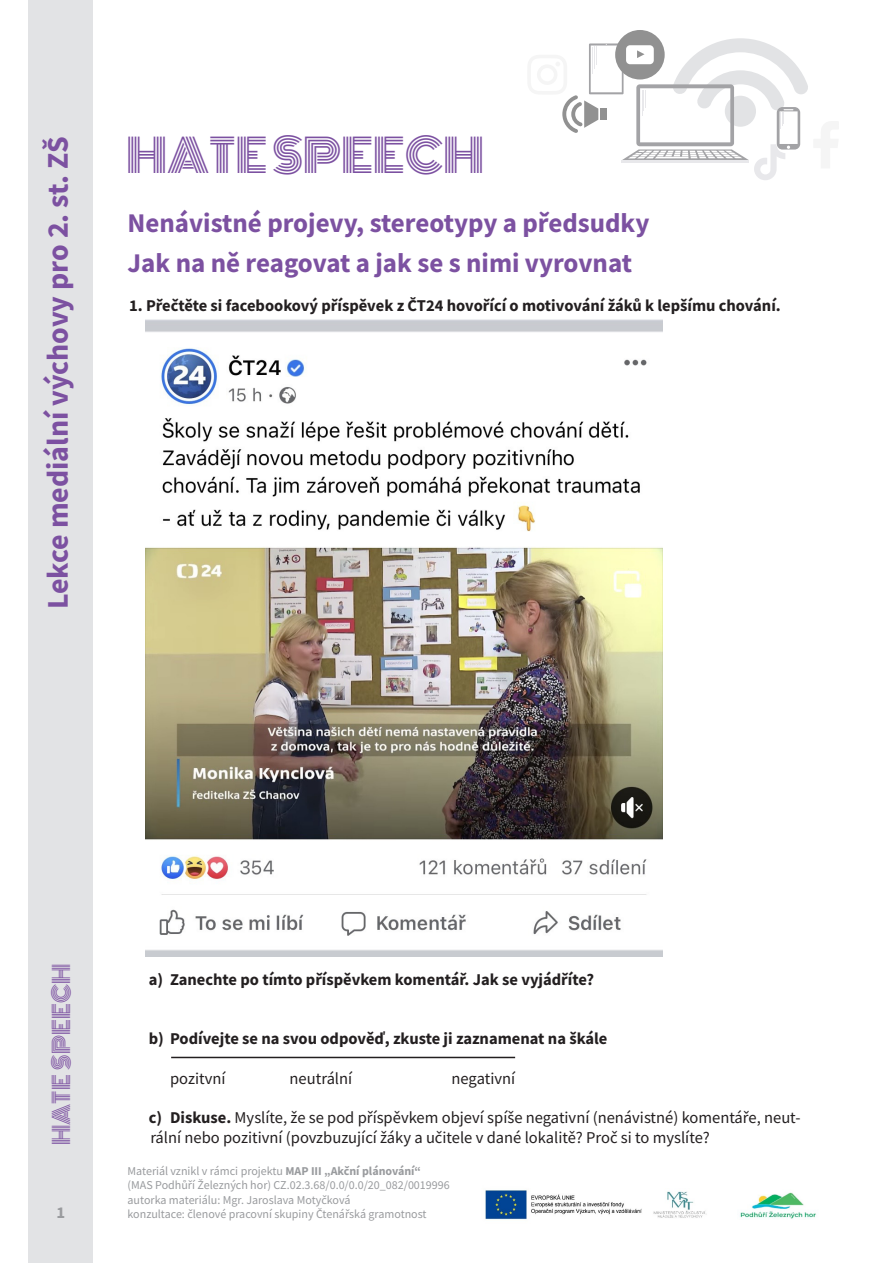
<style>
.page{position:relative;width:893px;height:1263px;background:#fff}
.page>*{position:absolute;margin:0;border:0;box-sizing:border-box;transform-origin:0 0}
.Název_lekce{font:45px "Monoton";color:#7c51a1}
.t1{font:700 30px "Source Sans Pro";color:#7c51a1}
.Podnadpis{font:700 27px "Source Sans Pro";color:#7c51a1}
.t2{font:22.5px "Monoton";color:#7c51a1}
.základný_text{font:16.5px/19.8px "Source Sans Pro";color:#231f20}
.základný_text-2{font:700 16.5px "Source Sans Pro";color:#231f20}
.čísla_stránek{font:700 16.5px "Source Sans Pro";color:#999b9e}
.t3{font:12px "Source Sans Pro";color:#999b9e}
.s1{font-weight:700}
</style>
<div class="page">
<div style="left:28px;top:1px;width:65px;height:1262px;background:#e2e3e5"></div>
<img style="left:740px;top:1192px;width:76px;height:27px">
<img style="left:485px;top:1190px;width:222px;height:30px">
<div style="left:615px;top:30px;width:50px;height:49px;background:#919191;border-radius:50%"></div>
<svg style="left:562px;top:38px;width:246px;height:142px"></svg>
<img style="left:146px;top:319px;width:516px;height:638px">
<hr style="left:171px;top:1057px;width:344px;height:1px;background:#231f20">
<p class="t1" style="left:38px;top:609px;width:474px;rotate:-90deg">Lekce mediální výchovy pro 2. st. ZŠ</p>
<p class="Název_lekce" style="left:126px;top:121px;width:359px">HATE SPEECH</p>
<p class="Podnadpis" style="left:128px;top:205px;width:523px">Nenávistné projevy, stereotypy a předsudky</p>
<p class="Podnadpis" style="left:128px;top:245px;width:506px">Jak na ně reagovat a jak se s nimi vyrovnat</p>
<p class="základný_text-2" style="left:129px;top:295px;width:653px">1. Přečtěte si facebookový příspěvek z ČT24 hovořící o motivování žáků k lepšímu chování.</p>
<p class="t2" style="left:44px;top:1145px;width:183px;rotate:-90deg">HATE SPEECH</p>
<p class="čísla_stránek" style="left:57px;top:1201px;width:10px">1</p>
<p class="základný_text-2" style="left:149px;top:968px;width:447px">a) Zanechte po tímto příspěvkem komentář. Jak se vyjádříte?</p>
<p class="základný_text-2" style="left:149px;top:1027px;width:460px">b) Podívejte se na svou odpověď, zkuste ji zaznamenat na škále</p>
<p class="základný_text" style="left:170px;top:1068px;width:57px">pozitvní</p>
<p class="základný_text" style="left:290px;top:1068px;width:64px">neutrální</p>
<p class="základný_text" style="left:452px;top:1068px;width:65px">negativní</p>
<p class="základný_text" style="left:149px;top:1108px;width:653px"><span class="s1">c) Diskuse.</span> Myslíte, že se pod příspěvkem objeví spíše negativní (nenávistné) komentáře, neut&shy;rální nebo pozitivní (povzbuzující žáky a učitele v dané lokalitě? Proč si to myslíte?</p>
<p class="t3" style="left:128px;top:1163px;width:295px">Materiál vznikl v rámci projektu <span class="s1">MAP III „Akční plánování“</span></p>
<p class="t3" style="left:128px;top:1177px;width:324px">(MAS Podhůří Železných hor) CZ.02.3.68/0.0/0.0/20_082/0019996</p>
<p class="t3" style="left:128px;top:1192px;width:224px">autorka materiálu: Mgr. Jaroslava Motyčková</p>
<p class="t3" style="left:128px;top:1206px;width:301px">konzultace: členové pracovní skupiny Čtenářská gramotnost</p>
</div>
